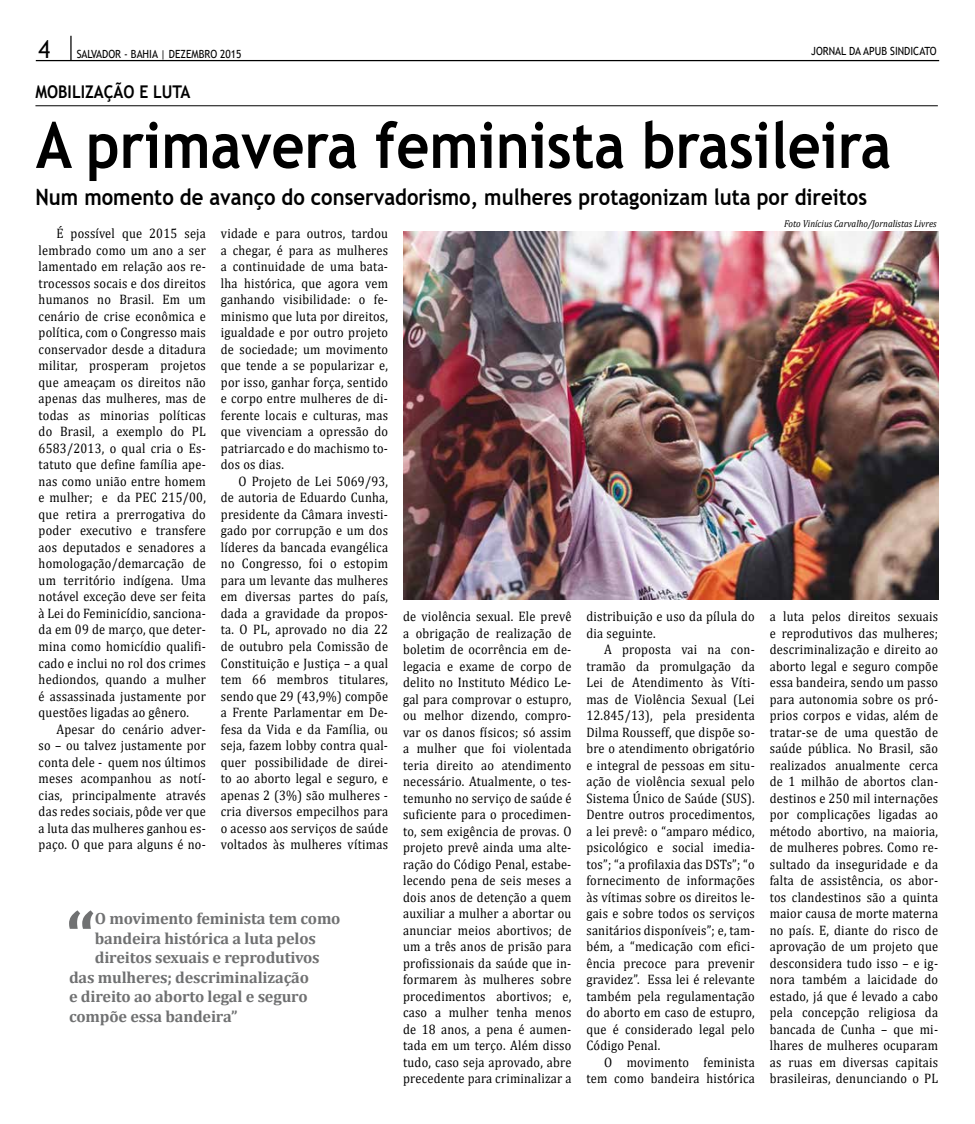
<style>
.page{position:relative;width:975px;height:1124px;background:#fff}
.page>*{position:absolute;margin:0;border:0;box-sizing:border-box;transform-origin:0 0}
.t1{font:700 74.75px "Cambria";color:#707172}
.t2{font:700 63.75px "Trebuchet MS";color:#000;scale:.9 1}
.t3{font:25px "Trebuchet MS";color:#000;scale:.9 1}
.t4{font:700 22.5px "Trebuchet MS";color:#000;scale:.9 1}
.t5{font:700 17.5px "Trebuchet MS";color:#000;scale:.9 1}
.t6{font:700 16.25px "Cambria";letter-spacing:-.01em;color:#707172}
.t7{font:13.75px/16.5px "Cambria";letter-spacing:.02em;color:#000;text-align:justify;scale:.9 1}
.t8{font:11.25px "Trebuchet MS";color:#000;scale:.9 1}
.t9{font:italic 10px "Cambria";color:#000;scale:.9 1}
</style>
<div class="page">
<hr style="left:36px;top:60px;width:903px;height:1px;background:#000">
<hr style="left:70px;top:36px;width:2px;height:25px;background:#000">
<img style="left:403px;top:231px;width:535px;height:368px">
<hr style="left:35px;top:105px;width:902px;height:1px;background:#000">
<h3 class="t3" style="left:39px;top:34px;width:15px">4</h3>
<p class="t8" style="left:77px;top:46px;width:184px">SALVADOR - BAHIA | DEZEMBRO 2015</p>
<p class="t8" style="left:811px;top:44px;width:99px">JORNAL DA APUB SINDI</p>
<p class="t8" style="left:913px;top:44px;width:26px">CATO</p>
<p class="t5" style="left:35px;top:81px;width:174px">mobilização e luta</p>
<h2 class="t2" style="left:36px;top:105px;width:951px">A primavera feminista brasileira</h2>
<p class="t9" style="left:784px;top:216px;width:171px">Foto Vinícius Carvalho/Jornalistas Livres</p>
<h3 class="t4" style="left:35px;top:183px;width:925px">Num momento de avanço do conservadorismo, mulheres protagonizam luta por direitos</h3>
<p class="t7" style="left:39px;top:225px;width:187px;text-indent:18px">É possível que 2015 seja lembrado como um ano a ser lamentado em relação aos re&shy;trocessos socais e dos direitos humanos no Brasil. Em um cenário de crise econômica e política, com o Congresso mais conservador desde a ditadura militar, prosperam projetos que ameaçam os direitos não apenas das mulheres, mas de todas as minorias políticas do Brasil, a exemplo do PL 6583/2013, o qual cria o Es&shy;tatuto que define família ape&shy;nas como união entre homem e mulher; e da PEC 215/00, que retira a prerrogativa do poder executivo e transfere aos deputados e senadores a homologação/demarcação de um território indígena. Uma notável exceção deve ser feita à Lei do Feminicídio, sanciona&shy;da em 09 de março, que deter&shy;mina como homicídio qualifi&shy;cado e inclui no rol dos crimes hediondos, quando a mulher é assassinada justamente por questões ligadas ao gênero.</p>
<p class="t7" style="left:39px;top:720px;width:187px;text-indent:18px">Apesar do cenário adver&shy;so – ou talvez justamente por conta dele - quem nos últimos meses acompanhou as notí&shy;cias, principalmente através das redes sociais, pôde ver que a luta das mulheres ganhou es&shy;paço. O que para alguns é no-</p>
<p class="t7" style="left:221px;top:225px;width:187px">vidade e para outros, tardou a chegar, é para as mulheres a continuidade de uma bata&shy;lha histórica, que agora vem ganhando visibilidade: o fe&shy;minismo que luta por direitos, igualdade e por outro projeto de sociedade; um movimento que tende a se popularizar e, por isso, ganhar força, sentido e corpo entre mulheres de di&shy;ferente locais e culturas, mas que vivenciam a opressão do patriarcado e do machismo to&shy;dos os dias.</p>
<p class="t7" style="left:221px;top:473px;width:187px;text-indent:18px">O Projeto de Lei 5069/93, de autoria de Eduardo Cunha, presidente da Câmara investi&shy;gado por corrupção e um dos líderes da bancada evangélica no Congresso, foi o estopim para um levante das mulheres em diversas partes do país, dada a gravidade da propos&shy;ta. O PL, aprovado no dia 22 de outubro pela Comissão de Constituição e Justiça – a qual tem 66 membros titulares, sendo que 29 (43,9%) compõe a Frente Parlamentar em De&shy;fesa da Vida e da Família, ou seja, fazem lobby contra qual&shy;quer possibilidade de direi&shy;to ao aborto legal e seguro, e apenas 2 (3%) são mulheres - cria diversos empecilhos para o acesso aos serviços de saúde voltados às mulheres vítimas</p>
<p class="t7" style="left:403px;top:608px;width:188px">de violência sexual. Ele prevê a obrigação de realização de boletim de ocorrência em de&shy;legacia e exame de corpo de delito no Instituto Médico Le&shy;gal para comprovar o estupro, ou melhor dizendo, compro&shy;var os danos físicos; só assim a mulher que foi violentada teria direito ao atendimento necessário. Atualmente, o tes&shy;temunho no serviço de saúde é suficiente para o procedimen&shy;to, sem exigência de provas. O projeto prevê ainda uma alte&shy;ração do Código Penal, estabe&shy;lecendo pena de seis meses a dois anos de detenção a quem auxiliar a mulher a abortar ou anunciar meios abortivos; de um a três anos de prisão para profissionais da saúde que in&shy;formarem às mulheres sobre procedimentos abortivos; e, caso a mulher tenha menos de 18 anos, a pena é aumen&shy;tada em um terço. Além disso tudo, caso seja aprovado, abre precedente para criminalizar a</p>
<p class="t7" style="left:586px;top:608px;width:188px">distribuição e uso da pílula do dia seguinte.</p>
<p class="t7" style="left:769px;top:608px;width:188px">a luta pelos direitos sexuais e reprodutivos das mulheres; descriminalização e direito ao aborto legal e seguro compõe essa bandeira, sendo um passo para autonomia sobre os pró&shy;prios corpos e vidas, além de tratar-se de uma questão de saúde pública. No Brasil, são realizados anualmente cerca de 1 milhão de abortos clan&shy;destinos e 250 mil internações por complicações ligadas ao método abortivo, na maioria, de mulheres pobres. Como re&shy;sultado da inseguridade e da falta de assistência, os abor&shy;tos clandestinos são a quinta maior causa de morte materna no país. E, diante do risco de aprovação de um projeto que desconsidera tudo isso – e ig&shy;nora também a laicidade do estado, já que é levado a cabo pela concepção religiosa da bancada de Cunha – que mi&shy;lhares de mulheres ocuparam as ruas em diversas capitais brasileiras, denunciando o PL</p>
<p class="t7" style="left:586px;top:641px;width:188px;text-indent:18px">A proposta vai na con&shy;tramão da promulgação da Lei de Atendimento às Víti&shy;mas de Violência Sexual (Lei 12.845/13), pela presidenta Dilma Rousseff, que dispõe so&shy;bre o atendimento obrigatório e integral de pessoas em situ&shy;ação de violência sexual pelo Sistema Único de Saúde (SUS).<br>Dentre outros procedimentos, a lei prevê: o “amparo médico, psicológico e social imedia&shy;tos”; “a profilaxia das DSTs”; “o fornecimento de informações às vítimas sobre os direitos le&shy;gais e sobre todos os serviços sanitários disponíveis”; e, tam&shy;bém, a “medicação com efici&shy;ência precoce para prevenir gravidez”. Essa lei é relevante também pela regulamentação do aborto em caso de estupro, que é considerado legal pelo Código Penal.</p>
<p class="t7" style="left:586px;top:1053px;width:188px;text-align:right">O movimento feminista tem como bandeira histórica</p>
<h1 class="t1" style="left:66px;top:884px;width:31px">“</h1>
<p class="t6" style="left:95px;top:907px;width:247px">O movimento feminista tem como</p>
<p class="t6" style="left:95px;top:926px;width:223px">bandeira histórica a luta pelos</p>
<p class="t6" style="left:95px;top:946px;width:226px">direitos sexuais e reprodutivos</p>
<p class="t6" style="left:69px;top:965px;width:241px">das mulheres; descriminalização</p>
<p class="t6" style="left:69px;top:985px;width:240px">e direito ao aborto legal e seguro</p>
<p class="t6" style="left:69px;top:1004px;width:170px">compõe essa bandeira”</p>
</div>
